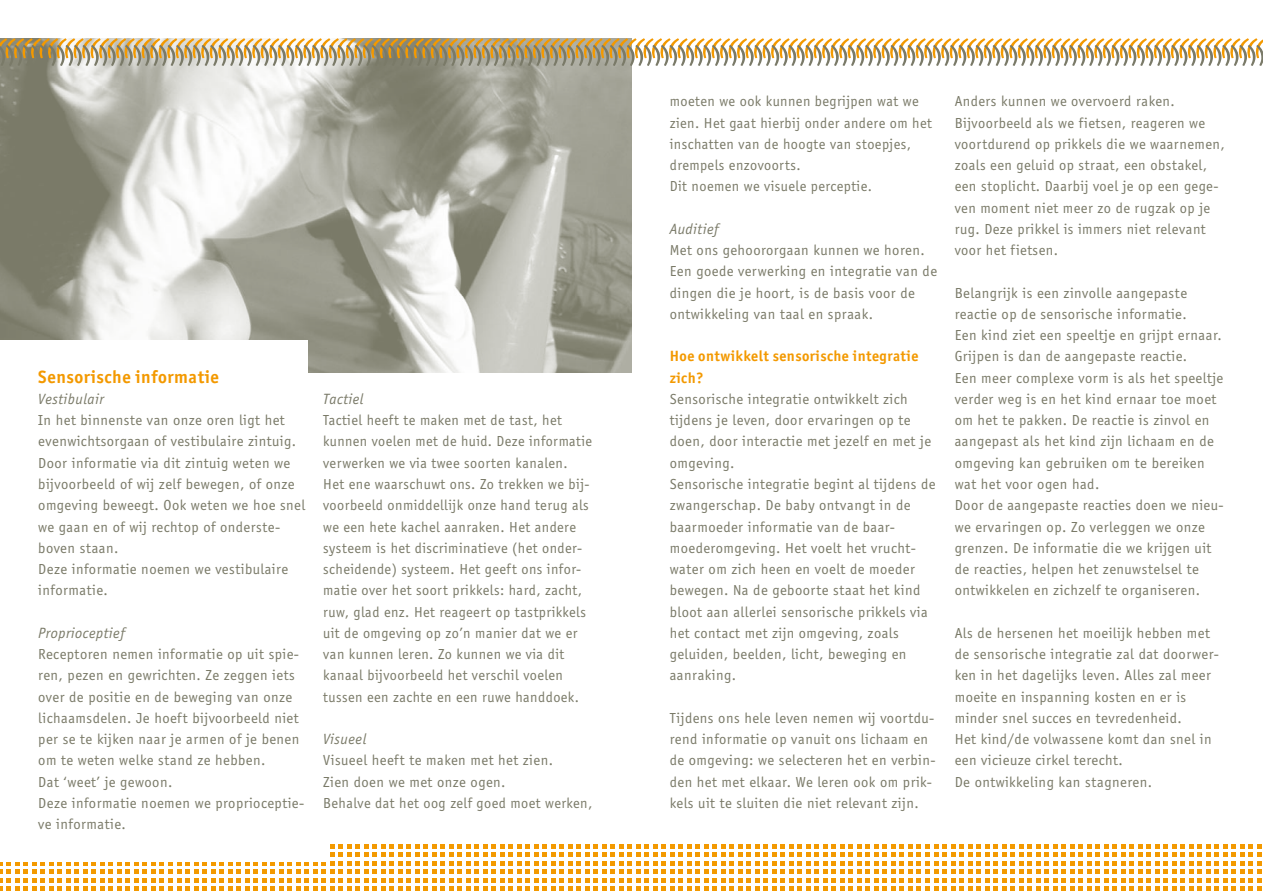
<style>
.page{position:relative;width:1263px;height:893px;background:#fff}
.page>*{position:absolute;margin:0;border:0;box-sizing:border-box;transform-origin:0 0}
.t1{font:700 18px "Office San";letter-spacing:.03em;color:#f39900}
.t2{font:15px/21.3px "Officina Sans";letter-spacing:.03em;color:#7a7a68}
.t3{font:italic 15px "Office Sans";letter-spacing:.03em;color:#7a7a68}
.t4{font:700 15px/21.3px "Office San";letter-spacing:.03em;color:#f39900}
</style>
<div class="page">
<img style="left:0;top:66px;width:631px;height:306px">
<svg style="left:0;top:844px;width:1261px;height:47px"></svg>
<div style="left:0;top:825px;width:327px;height:36px;background:#fff"></div>
<div style="left:0;top:340px;width:307px;height:78px;background:#fff"></div>
<svg style="left:0;top:38px;width:1263px;height:28px"></svg>
<p class="t1" style="left:38px;top:365px;width:182px">Sensorische informatie</p>
<p class="t3" style="left:38px;top:390px;width:67px">Vestibulair</p>
<p class="t2" style="left:38px;top:410px;width:268px">In het binnenste van onze oren ligt het evenwichtsorgaan of vestibulaire zintuig.<br>Door informatie via dit zintuig weten we bijvoorbeeld of wij zelf bewegen, of onze omgeving beweegt. Ook weten we hoe snel we gaan en of wij rechtop of onderste&shy;boven staan.<br>Deze informatie noemen we vestibulaire informatie.</p>
<p class="t3" style="left:38px;top:624px;width:88px">Proprioceptief</p>
<p class="t2" style="left:38px;top:644px;width:267px">Receptoren nemen informatie op uit spie&shy;ren, pezen en gewrichten. Ze zeggen iets over de positie en de beweging van onze lichaamsdelen. Je hoeft bijvoorbeeld niet per se te kijken naar je armen of je benen om te weten welke stand ze hebben.<br>Dat ‘weet’ je gewoon.<br>Deze informatie noemen we proprioceptie&shy;ve informatie.</p>
<p class="t3" style="left:323px;top:390px;width:42px">Tactiel</p>
<p class="t2" style="left:323px;top:410px;width:270px">Tactiel heeft te maken met de tast, het kunnen voelen met de huid. Deze informatie verwerken we via twee soorten kanalen.<br>Het ene waarschuwt ons. Zo trekken we bij&shy;voorbeeld onmiddellijk onze hand terug als we een hete kachel aanraken. Het andere systeem is het discriminatieve (het onder&shy;scheidende) systeem. Het geeft ons infor&shy;matie over het soort prikkels: hard, zacht, ruw, glad enz. Het reageert op tastprikkels uit de omgeving op zo’n manier dat we er van kunnen leren. Zo kunnen we via dit kanaal bijvoorbeeld het verschil voelen tussen een zachte en een ruwe handdoek.</p>
<p class="t3" style="left:323px;top:730px;width:45px">Visueel</p>
<p class="t2" style="left:323px;top:750px;width:271px">Visueel heeft te maken met het zien.<br>Zien doen we met onze ogen.<br>Behalve dat het oog zelf goed moet werken,</p>
<p class="t2" style="left:670px;top:91px;width:264px">moeten we ook kunnen begrijpen wat we zien. Het gaat hierbij onder andere om het inschatten van de hoogte van stoepjes, drempels enzovoorts.<br>Dit noemen we visuele perceptie.</p>
<p class="t3" style="left:670px;top:220px;width:50px">Auditief</p>
<p class="t2" style="left:670px;top:240px;width:269px">Met ons gehoororgaan kunnen we horen.<br>Een goede verwerking en integratie van de dingen die je hoort, is de basis voor de ontwikkeling van taal en spraak.</p>
<p class="t4" style="left:670px;top:346px;width:250px">Hoe ontwikkelt sensorische integratie zich?</p>
<p class="t2" style="left:670px;top:388px;width:267px">Sensorische integratie ontwikkelt zich tijdens je leven, door ervaringen op te doen, door interactie met jezelf en met je omgeving.<br>Sensorische integratie begint al tijdens de zwangerschap. De baby ontvangt in de baarmoeder informatie van de baar&shy;moederomgeving. Het voelt het vrucht&shy;water om zich heen en voelt de moeder bewegen. Na de geboorte staat het kind bloot aan allerlei sensorische prikkels via het contact met zijn omgeving, zoals geluiden, beelden, licht, beweging en aanraking.</p>
<p class="t2" style="left:670px;top:707px;width:267px">Tijdens ons hele leven nemen wij voortdu&shy;rend informatie op vanuit ons lichaam en de omgeving: we selecteren het en verbin&shy;den het met elkaar. We leren ook om prik&shy;kels uit te sluiten die niet relevant zijn.</p>
<p class="t2" style="left:955px;top:91px;width:271px">Anders kunnen we overvoerd raken.<br>Bijvoorbeeld als we fietsen, reageren we voortdurend op prikkels die we waarnemen, zoals een geluid op straat, een obstakel, een stoplicht. Daarbij voel je op een gege&shy;ven moment niet meer zo de rugzak op je rug. Deze prikkel is immers niet relevant voor het fietsen.</p>
<p class="t2" style="left:955px;top:282px;width:270px">Belangrijk is een zinvolle aangepaste reactie op de sensorische informatie.<br>Een kind ziet een speeltje en grijpt ernaar.<br>Grijpen is dan de aangepaste reactie.<br>Een meer complexe vorm is als het speeltje verder weg is en het kind ernaar toe moet om het te pakken. De reactie is zinvol en aangepast als het kind zijn lichaam en de omgeving kan gebruiken om te bereiken wat het voor ogen had.<br>Door de aangepaste reacties doen we nieu&shy;we ervaringen op. Zo verleggen we onze grenzen. De informatie die we krijgen uit de reacties, helpen het zenuwstelsel te ontwikkelen en zichzelf te organiseren.</p>
<p class="t2" style="left:955px;top:622px;width:266px">Als de hersenen het moeilijk hebben met de sensorische integratie zal dat doorwer&shy;ken in het dagelijks leven. Alles zal meer moeite en inspanning kosten en er is minder snel succes en tevredenheid.<br>Het kind/de volwassene komt dan snel in een vicieuze cirkel terecht.<br>De ontwikkeling kan stagneren.</p>
</div>
